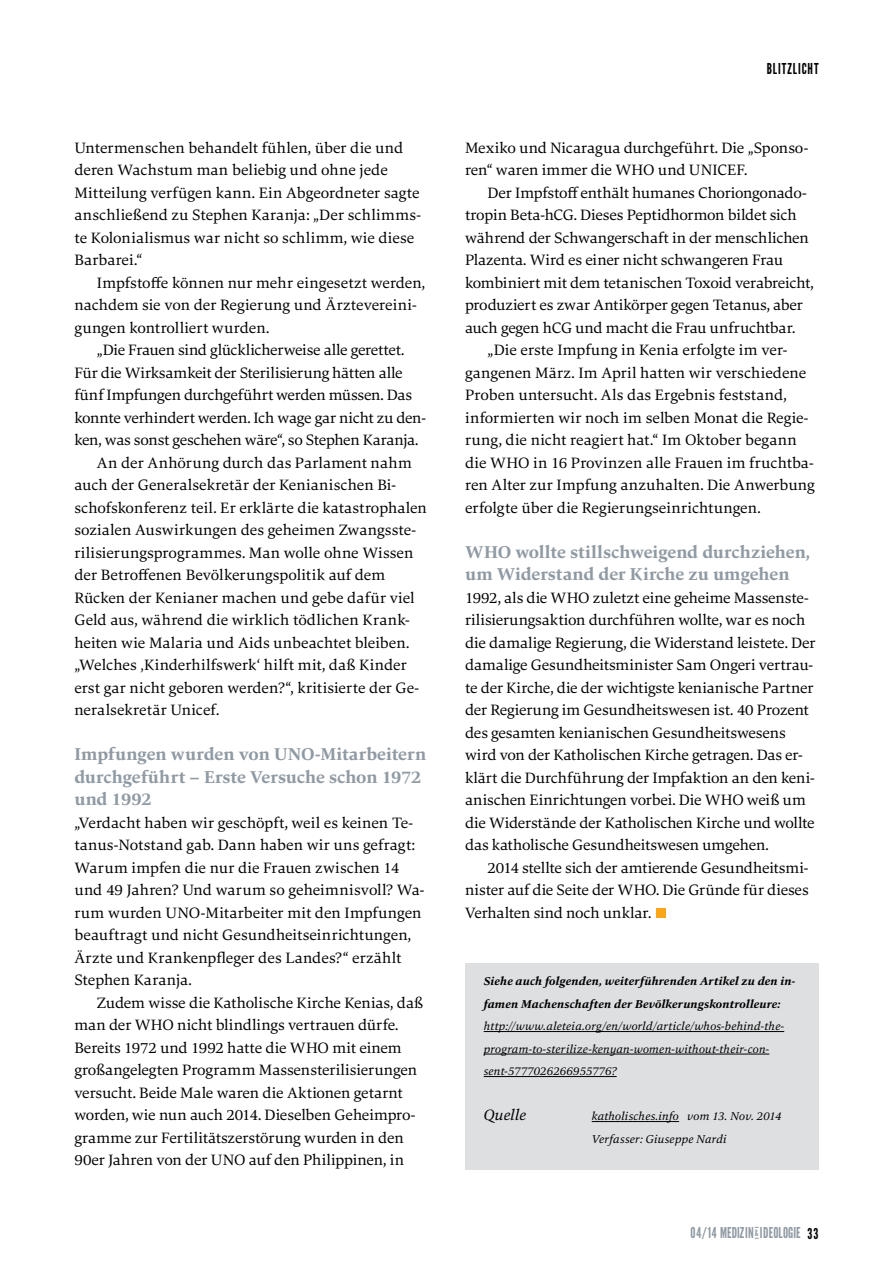
<style>
.page{position:relative;width:893px;height:1263px;background:#fff}
.page>*{position:absolute;margin:0;border:0;box-sizing:border-box;transform-origin:0 0}
.t1{font:86.7px "League Gothic";color:#faa61a}
.t2{font:700 18px/22.5px "Carat";color:#909aa3}
.t3{font:15.75px/22.5px "Carat";letter-spacing:-.01em;color:#000}
.t4{font:italic 15.75px "Carat";letter-spacing:.005em;color:#000}
.t5{font:15px "League Gothic";letter-spacing:.01em;color:#909aa3;scale:.96 1}
.t6{font:15px "League Gothic";letter-spacing:.07em;color:#000;scale:.96 1}
.t7{font:italic 12px/22.5px "Carat";letter-spacing:.01em;color:#000}
.t8{font:italic 700 12px/22.5px "Carat";letter-spacing:.015em;color:#000}
.s1{font-size:14.85px;color:#000}
</style>
<div class="page">
<div style="left:465px;top:964px;width:354px;height:206px;background:#dedfe1"></div>
<hr style="left:484px;top:1031px;width:300px;height:1px;background:#000">
<hr style="left:484px;top:1054px;width:285px;height:1px;background:#000">
<hr style="left:484px;top:1076px;width:133px;height:1px;background:#000">
<hr style="left:592px;top:1121px;width:87px;height:1px;background:#000">
<p class="t3" style="left:74px;top:136px;width:348px">Untermenschen behandelt fühlen, über die und deren Wachstum man beliebig und ohne jede Mitteilung verfügen kann. Ein Abgeordneter sagte anschließend zu Stephen Karanja: „Der schlimms&shy;te Kolonialismus war nicht so schlimm, wie diese Barbarei.“</p>
<p class="t3" style="left:74px;top:271px;width:352px;text-indent:23px">Impfstoffe können nur mehr eingesetzt werden, nachdem sie von der Regierung und Ärztevereini&shy;gungen kontrolliert wurden.</p>
<p class="t3" style="left:97px;top:339px;width:309px">„Die Frauen sind glücklicherweise alle gerettet.</p>
<p class="t3" style="left:74px;top:361px;width:330px">Für die Wirksamkeit der Sterilisierung hätten alle</p>
<p class="t3" style="left:74px;top:384px;width:339px">fünf Impfungen durchgeführt werden müssen. Das</p>
<p class="t3" style="left:74px;top:406px;width:353px">konnte verhindert werden. Ich wage gar nicht zu den-</p>
<p class="t3" style="left:74px;top:429px;width:346px">ken, was sonst geschehen wäre“, so Stephen Karanja.</p>
<p class="t3" style="left:97px;top:451px;width:317px">An der Anhörung durch das Parlament nahm</p>
<p class="t3" style="left:74px;top:474px;width:323px">auch der Generalsekretär der Kenianischen Bi-</p>
<p class="t3" style="left:74px;top:496px;width:354px">schofskonferenz teil. Er erklärte die katastrophalen</p>
<p class="t3" style="left:74px;top:519px;width:343px">sozialen Auswirkungen des geheimen Zwangsste-</p>
<p class="t3" style="left:74px;top:541px;width:341px">rilisierungsprogrammes. Man wolle ohne Wissen</p>
<p class="t3" style="left:74px;top:564px;width:312px">der Betroffenen Bevölkerungspolitik auf dem</p>
<p class="t3" style="left:74px;top:586px;width:342px">Rücken der Kenianer machen und gebe dafür viel</p>
<p class="t3" style="left:74px;top:609px;width:337px">Geld aus, während die wirklich tödlichen Krank-</p>
<p class="t3" style="left:74px;top:631px;width:337px">heiten wie Malaria und Aids unbeachtet bleiben.</p>
<p class="t3" style="left:74px;top:654px;width:334px">„Welches ‚Kinderhilfswerk‘ hilft mit, daß Kinder</p>
<p class="t3" style="left:74px;top:676px;width:346px">erst gar nicht geboren werden?“, kritisierte der Ge-</p>
<p class="t3" style="left:74px;top:699px;width:146px">neralsekretär Unicef.</p>
<p class="t2" style="left:74px;top:743px;width:353px">Impfungen wurden von UNO-Mitarbeitern durchgeführt – Erste Versuche schon 1972 und 1992</p>
<p class="t3" style="left:74px;top:811px;width:352px">„Verdacht haben wir geschöpft, weil es keinen Te&shy;tanus-Notstand gab. Dann haben wir uns gefragt:<br>Warum impfen die nur die Frauen zwischen 14 und 49 Jahren? Und warum so geheimnisvoll? Wa&shy;rum wurden UNO-Mitarbeiter mit den Impfungen beauftragt und nicht Gesundheitseinrichtungen, Ärzte und Krankenpfleger des Landes?“ erzählt Stephen Karanja.</p>
<p class="t3" style="left:74px;top:991px;width:350px;text-indent:23px">Zudem wisse die Katholische Kirche Kenias, daß man der WHO nicht blindlings vertrauen dürfe.<br>Bereits 1972 und 1992 hatte die WHO mit einem großangelegten Programm Massensterilisierungen versucht. Beide Male waren die Aktionen getarnt worden, wie nun auch 2014. Dieselben Geheimpro&shy;gramme zur Fertilitätszerstörung wurden in den 90er Jahren von der UNO auf den Philippinen, in</p>
<p class="t6" style="left:767px;top:60px;width:55px">BLITZLICHT</p>
<p class="t3" style="left:465px;top:136px;width:345px">Mexiko und Nicaragua durchgeführt. Die „Sponso&shy;ren“ waren immer die WHO und UNICEF.</p>
<p class="t3" style="left:488px;top:181px;width:321px">Der Impfstoff enthält humanes Choriongonado-</p>
<p class="t3" style="left:465px;top:204px;width:333px">tropin Beta-hCG. Dieses Peptidhormon bildet sich</p>
<p class="t3" style="left:465px;top:226px;width:345px">während der Schwangerschaft in der menschlichen</p>
<p class="t3" style="left:465px;top:249px;width:319px">Plazenta. Wird es einer nicht schwangeren Frau</p>
<p class="t3" style="left:465px;top:271px;width:350px">kombiniert mit dem tetanischen Toxoid verabreicht,</p>
<p class="t3" style="left:465px;top:294px;width:339px">produziert es zwar Antikörper gegen Tetanus, aber</p>
<p class="t3" style="left:465px;top:316px;width:332px">auch gegen hCG und macht die Frau unfruchtbar.</p>
<p class="t3" style="left:488px;top:339px;width:301px">„Die erste Impfung in Kenia erfolgte im ver-</p>
<p class="t3" style="left:465px;top:361px;width:343px">gangenen März. Im April hatten wir verschiedene</p>
<p class="t3" style="left:465px;top:384px;width:323px">Proben untersucht. Als das Ergebnis feststand,</p>
<p class="t3" style="left:465px;top:406px;width:345px">informierten wir noch im selben Monat die Regie-</p>
<p class="t3" style="left:465px;top:429px;width:333px">rung, die nicht reagiert hat.“ Im Oktober begann</p>
<p class="t3" style="left:465px;top:451px;width:350px">die WHO in 16 Provinzen alle Frauen im fruchtba-</p>
<p class="t3" style="left:465px;top:474px;width:351px">ren Alter zur Impfung anzuhalten. Die Anwerbung</p>
<p class="t3" style="left:465px;top:496px;width:297px">erfolgte über die Regierungseinrichtungen.</p>
<p class="t2" style="left:465px;top:540px;width:346px">WHO wollte stillschweigend durchziehen, um Widerstand der Kirche zu umgehen</p>
<p class="t3" style="left:465px;top:586px;width:352px">1992, als die WHO zuletzt eine geheime Massenste&shy;rilisierungsaktion durchführen wollte, war es noch die damalige Regierung, die Widerstand leistete. Der damalige Gesundheitsminister Sam Ongeri vertrau&shy;te der Kirche, die der wichtigste kenianische Partner der Regierung im Gesundheitswesen ist. 40 Prozent des gesamten kenianischen Gesundheitswesens wird von der Katholischen Kirche getragen. Das er&shy;klärt die Durchführung der Impfaktion an den keni&shy;anischen Einrichtungen vorbei. Die WHO weiß um die Widerstände der Katholischen Kirche und wollte das katholische Gesundheitswesen umgehen.</p>
<p class="t3" style="left:465px;top:856px;width:345px;text-align:justify;text-indent:23px">2014 stellte sich der amtierende Gesundheitsmi&shy;nister auf die Seite der WHO. Die Gründe für dieses Verhalten sind noch unklar.</p>
<h1 class="t1" style="left:655px;top:835px;width:15px">.</h1>
<p class="t8" style="left:484px;top:970px;width:313px">Siehe auch folgenden, weiterführenden Artikel zu den in&shy;famen Machenschaften der Bevölkerungskontrolleure:</p>
<p class="t7" style="left:484px;top:1015px;width:302px">http://www.aleteia.org/en/world/article/whos-behind-the&shy;program-to-sterilize-kenyan-women-without-their-con&shy;sent-5777026266955776?</p>
<p class="t4" style="left:484px;top:1105px;width:44px">Quelle</p>
<p class="t7" style="left:592px;top:1105px;width:191px">katholisches.info vom 13. Nov. 2014<br>Verfasser: Giuseppe Nardi</p>
<p class="t5" style="left:690px;top:1224px;width:135px">04/14 MEDIZIN<sup>&amp;</sup> I DEOLOGIE <span class="s1">33</span></p>
</div>
